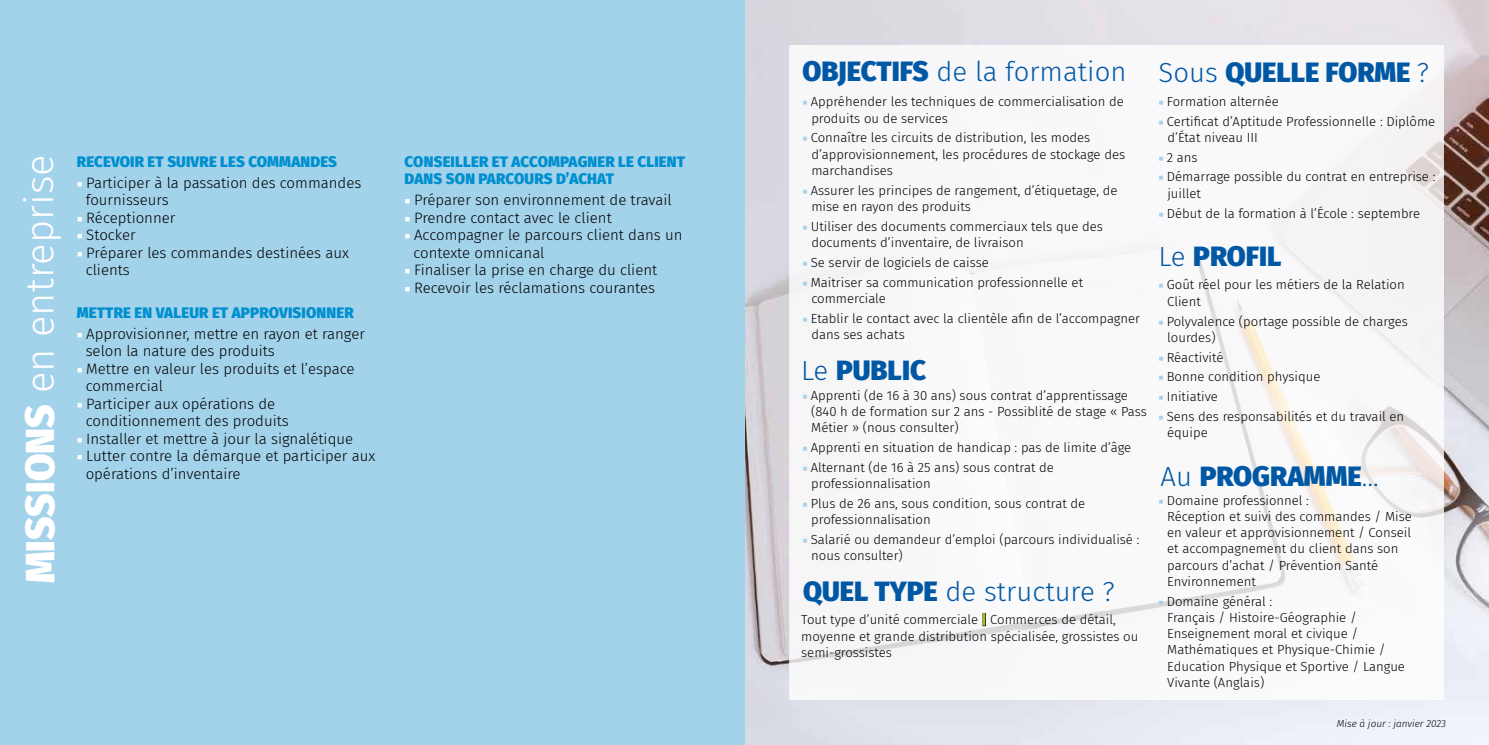
<style>
.page{position:relative;width:1489px;height:745px;background:#fff}
.page>*{position:absolute;margin:0;border:0;box-sizing:border-box;transform-origin:0 0}
.t1{font:300 40px "Fira Sans";letter-spacing:-.005em;color:#fff}
.t2{font:900 27.5px "Fira Sans";color:#0058a5}
.t3{font:300 27.5px "Fira Sans";color:#0058a5}
.t4{font:300 15px/17.5px "Fira Sans";color:#000}
.t5{font:900 15px/17.5px "Fira Sans";letter-spacing:.01em;color:#008fcf}
.t6{font:300 13.12px/16.2px "Fira Sans";color:#000}
.t7{font:italic 300 10px "Fira Sans";color:#000}
.s1{font-weight:900}
.s2{font-family:"Minion Pro";font-weight:400;color:#fff}
.s3{font-family:"Minion Pro";font-weight:400;color:#a3d2eb}
.s4{font-weight:300}
</style>
<div class="page">
<img style="left:744px;top:0;width:744px;height:744px">
<div style="left:0;top:0;width:744px;height:744px;background:#a3d2eb"></div>
<div style="left:789px;top:45px;width:654px;height:654px;background:#f9f8fa"></div>
<h1 class="t1" style="left:11px;top:583px;width:430px;rotate:-90deg"><span class="s1">MISSIONS</span> en entreprise</h1>
<p class="t5" style="left:77px;top:151px;width:262px">RECEVOIR ET SUIVRE LES COMMANDES</p>
<p class="t4" style="left:86px;top:173px;width:277px;text-indent:-9px"><span class="s2">■</span> Participer à la passation des commandes fournisseurs</p>
<p class="t4" style="left:77px;top:208px;width:100px"><span class="s2">■</span> Réceptionner</p>
<p class="t4" style="left:77px;top:226px;width:60px"><span class="s2">■</span> Stocker</p>
<p class="t4" style="left:86px;top:243px;width:265px;text-indent:-9px"><span class="s2">■</span> Préparer les commandes destinées aux clients</p>
<p class="t5" style="left:77px;top:302px;width:278px">METTRE EN VALEUR ET APPROVISIONNER</p>
<p class="t4" style="left:86px;top:324px;width:281px;text-indent:-9px"><span class="s2">■</span> Approvisionner, mettre en rayon et ranger selon la nature des produits</p>
<p class="t4" style="left:86px;top:359px;width:270px;text-indent:-9px"><span class="s2">■</span> Mettre en valeur les produits et l’espace commercial</p>
<p class="t4" style="left:86px;top:394px;width:205px;text-indent:-9px"><span class="s2">■</span> Participer aux opérations de conditionnement des produits</p>
<p class="t4" style="left:77px;top:429px;width:278px"><span class="s2">■</span> Installer et mettre à jour la signalétique</p>
<p class="t4" style="left:86px;top:447px;width:291px;text-indent:-9px"><span class="s2">■</span> Lutter contre la démarque et participer aux opérations d’inventaire</p>
<p class="t5" style="left:404px;top:151px;width:282px">CONSEILLER ET ACCOMPAGNER LE CLIENT<br>DANS SON PARCOURS D’ACHAT</p>
<p class="t4" style="left:404px;top:191px;width:269px"><span class="s2">■</span> Préparer son environnement de travail</p>
<p class="t4" style="left:404px;top:208px;width:209px"><span class="s2">■</span> Prendre contact avec le client</p>
<p class="t4" style="left:413px;top:226px;width:270px;text-indent:-9px"><span class="s2">■</span> Accompagner le parcours client dans un contexte omnicanal</p>
<p class="t4" style="left:404px;top:261px;width:254px"><span class="s2">■</span> Finaliser la prise en charge du client</p>
<p class="t4" style="left:404px;top:278px;width:252px"><span class="s2">■</span> Recevoir les réclamations courantes</p>
<h2 class="t3" style="left:802px;top:52px;width:325px"><span class="s1">OBJECTIFS</span> de la formation</h2>
<p class="t6" style="left:811px;top:93px;width:314px;text-indent:-9px"><span class="s3">■</span> Appréhender les techniques de commercialisation de produits ou de services</p>
<p class="t6" style="left:811px;top:129px;width:315px;text-indent:-9px"><span class="s3">■</span> Connaître les circuits de distribution, les modes d’approvisionnement, les procédures de stockage des marchandises</p>
<p class="t6" style="left:811px;top:182px;width:308px;text-indent:-9px"><span class="s3">■</span> Assurer les principes de rangement, d’étiquetage, de mise en rayon des produits</p>
<p class="t6" style="left:811px;top:218px;width:293px;text-indent:-9px"><span class="s3">■</span> Utiliser des documents commerciaux tels que des documents d’inventaire, de livraison</p>
<p class="t6" style="left:802px;top:254px;width:188px"><span class="s3">■</span> Se servir de logiciels de caisse</p>
<p class="t6" style="left:811px;top:274px;width:273px;text-indent:-9px"><span class="s3">■</span> Maitriser sa communication professionnelle et commerciale</p>
<p class="t6" style="left:811px;top:310px;width:330px;text-indent:-9px"><span class="s3">■</span> Etablir le contact avec la clientèle afin de l’accompagner dans ses achats</p>
<h2 class="t2" style="left:801px;top:345px;width:126px"><span class="s4">Le</span> PUBLIC</h2>
<p class="t6" style="left:811px;top:387px;width:337px;text-indent:-9px"><span class="s3">■</span> Apprenti (de 16 à 30 ans) sous contrat d’apprentissage (840 h de formation sur 2 ans - Possiblité de stage « Pass<br>Métier » (nous consulter)</p>
<p class="t6" style="left:802px;top:439px;width:330px"><span class="s3">■</span> Apprenti en situation de handicap : pas de limite d’âge</p>
<p class="t6" style="left:811px;top:459px;width:244px;text-indent:-9px"><span class="s3">■</span> Alternant (de 16 à 25 ans) sous contrat de professionnalisation</p>
<p class="t6" style="left:811px;top:495px;width:275px;text-indent:-9px"><span class="s3">■</span> Plus de 26 ans, sous condition, sous contrat de professionnalisation</p>
<p class="t6" style="left:811px;top:531px;width:329px;text-indent:-9px"><span class="s3">■</span> Salarié ou demandeur d’emploi (parcours individualisé : nous consulter)</p>
<h2 class="t3" style="left:803px;top:571px;width:313px"><span class="s1">QUEL TYPE</span> de structure ?</h2>
<p class="t6" style="left:801px;top:611px;width:338px">Tout type d’unité commerciale <span class="s1">|</span> Commerces de détail, moyenne et grande distribution spécialisée, grossistes ou semi-grossistes</p>
<h2 class="t2" style="left:1158px;top:48px;width:272px"><span class="s4">Sous</span> QUELLE FORME <span class="s4">?</span></h2>
<p class="t6" style="left:1158px;top:93px;width:122px"><span class="s3">■</span> Formation alternée</p>
<p class="t6" style="left:1167px;top:113px;width:269px;text-indent:-9px"><span class="s3">■</span> Certificat d’Aptitude Professionnelle : Diplôme d’État niveau III</p>
<p class="t6" style="left:1158px;top:149px;width:41px"><span class="s3">■</span> 2 ans</p>
<p class="t6" style="left:1167px;top:168px;width:269px;text-indent:-9px"><span class="s3">■</span> Démarrage possible du contrat en entreprise : juillet</p>
<p class="t6" style="left:1158px;top:205px;width:263px"><span class="s3">■</span> Début de la formation à l’École : septembre</p>
<h2 class="t2" style="left:1158px;top:232px;width:125px"><span class="s4">Le</span> PROFIL</h2>
<p class="t6" style="left:1167px;top:276px;width:239px;text-indent:-9px"><span class="s3">■</span> Goût réel pour les métiers de la Relation<br>Client</p>
<p class="t6" style="left:1167px;top:312px;width:242px;text-indent:-9px"><span class="s3">■</span> Polyvalence (portage possible de charges lourdes)</p>
<p class="t6" style="left:1158px;top:348px;width:67px"><span class="s3">■</span> Réactivité</p>
<p class="t6" style="left:1158px;top:368px;width:164px"><span class="s3">■</span> Bonne condition physique</p>
<p class="t6" style="left:1158px;top:388px;width:61px"><span class="s3">■</span> Initiative</p>
<p class="t6" style="left:1167px;top:408px;width:238px;text-indent:-9px"><span class="s3">■</span> Sens des responsabilités et du travail en équipe</p>
<h2 class="t2" style="left:1160px;top:451px;width:220px"><span class="s4">Au</span> PROGRAMME<span class="s4">...</span></h2>
<p class="t6" style="left:1167px;top:491px;width:246px;text-indent:-9px"><span class="s3">■</span> Domaine professionnel :<br>Réception et suivi des commandes / Mise en valeur et approvisionnement / Conseil et accompagnement du client dans son parcours d’achat / Prévention Santé<br>Environnement</p>
<p class="t6" style="left:1167px;top:592px;width:239px;text-indent:-9px"><span class="s3">■</span> Domaine général :<br>Français / Histoire-Géographie /<br>Enseignement moral et civique /<br>Mathématiques et Physique-Chimie /<br>Education Physique et Sportive / Langue<br>Vivante (Anglais)</p>
<p class="t7" style="left:1336px;top:716px;width:111px">Mise à jour : janvier 2023</p>
</div>
